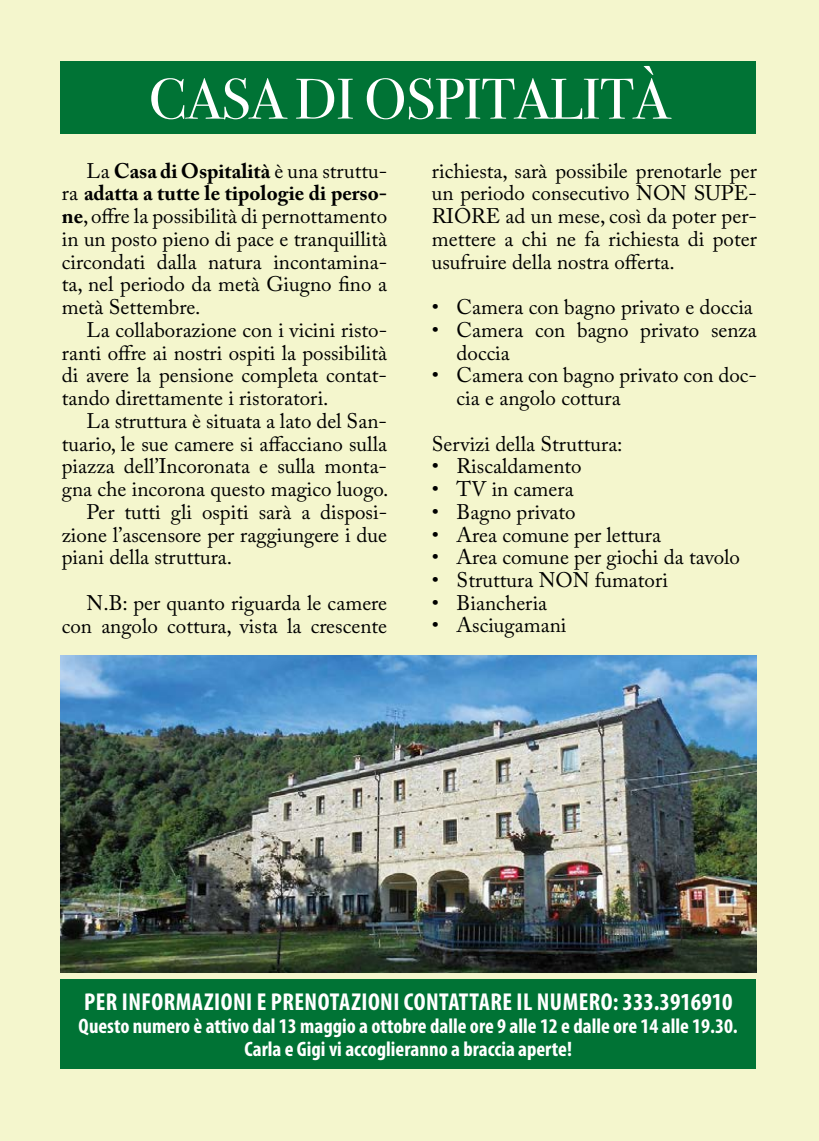
<style>
.page{position:relative;width:819px;height:1141px;background:#f4f6cd}
.page>*{position:absolute;margin:0;border:0;box-sizing:border-box;transform-origin:0 0}
.t1{font:57.4px "Bodoni Svty Two ITCTT";letter-spacing:-.01em;color:#fff}
.t2{font:700 condensed 24.5px "Myriad Pro";letter-spacing:.02em;color:#fff}
.t3{font:21px/22.8px "Adobe Caslon Pro";color:#000;text-align:justify}
.t4{font:700 condensed 21px/22.8px "Myriad Pro";color:#fff;text-align:center}
.s1{font-weight:700}
</style>
<div class="page">
<img style="left:61px;top:656px;width:695px;height:316px">
<div style="left:61px;top:980px;width:694px;height:89px;background:#007335"></div>
<div style="left:61px;top:62px;width:694px;height:72px;background:#007335"></div>
<h1 class="t1" style="left:149px;top:52px;width:521px">CASA DI OSPITALITÀ</h1>
<p class="t3" style="left:62px;top:159px;width:327px;text-indent:25px">La <span class="s1">Casa di Ospitalità</span> è una struttu&shy;ra <span class="s1">adatta a tutte le tipologie di perso&shy;ne</span>, offre la possibilità di pernottamento in un posto pieno di pace e tranquillità circondati dalla natura incontamina&shy;ta, nel periodo da metà Giugno fino a metà Settembre.</p>
<p class="t3" style="left:62px;top:318px;width:327px;text-indent:25px">La collaborazione con i vicini risto&shy;ranti offre ai nostri ospiti la possibilità di avere la pensione completa contat&shy;tando direttamente i ristoratori.</p>
<p class="t3" style="left:87px;top:409px;width:302px">La struttura è situata a lato del San-</p>
<p class="t3" style="left:62px;top:432px;width:327px">tuario, le sue camere si affacciano sulla</p>
<p class="t3" style="left:62px;top:455px;width:327px">piazza dell’Incoronata e sulla monta-</p>
<p class="t3" style="left:62px;top:477px;width:328px">gna che incorona questo magico luogo.</p>
<p class="t3" style="left:87px;top:500px;width:302px">Per tutti gli ospiti sarà a disposi-</p>
<p class="t3" style="left:62px;top:523px;width:327px">zione l’ascensore per raggiungere i due</p>
<p class="t3" style="left:62px;top:546px;width:172px">piani della struttura.</p>
<p class="t3" style="left:62px;top:591px;width:327px;text-align:right">N.B: per quanto riguarda le camere con angolo cottura, vista la crescente</p>
<p class="t3" style="left:432px;top:159px;width:326px">richiesta, sarà possibile prenotarle per un periodo consecutivo NON SUPE-RIORE ad un mese, così da poter per&shy;mettere a chi ne fa richiesta di poter usufruire della nostra offerta.</p>
<p class="t3" style="left:432px;top:295px;width:322px">• Camera con bagno privato e doccia</p>
<p class="t3" style="left:456px;top:318px;width:302px;text-indent:-25px">• Camera con bagno privato senza doccia</p>
<p class="t3" style="left:456px;top:364px;width:302px;text-indent:-25px">• Camera con bagno privato con doc&shy;cia e angolo cottura</p>
<p class="t3" style="left:432px;top:432px;width:192px">Servizi della Struttura:</p>
<p class="t3" style="left:432px;top:455px;width:151px">• Riscaldamento</p>
<p class="t3" style="left:432px;top:477px;width:143px">• TV in camera</p>
<p class="t3" style="left:432px;top:500px;width:145px">• Bagno privato</p>
<p class="t3" style="left:432px;top:523px;width:231px">• Area comune per lettura</p>
<p class="t3" style="left:432px;top:546px;width:310px">• Area comune per giochi da tavolo</p>
<p class="t3" style="left:432px;top:568px;width:238px">• Struttura NON fumatori</p>
<p class="t3" style="left:432px;top:591px;width:117px">• Biancheria</p>
<p class="t3" style="left:432px;top:614px;width:136px">• Asciugamani</p>
<p class="t2" style="left:84px;top:987px;width:650px">PER INFORMAZIONI E PRENOTAZIONI CONTATTARE IL NUMERO: 333.3916910</p>
<p class="t4" style="left:79px;top:1014px;width:660px">Questo numero è attivo dal 13 maggio a ottobre dalle ore 9 alle 12 e dalle ore 14 alle 19.30.<br>Carla e Gigi vi accoglieranno a braccia aperte!</p>
</div>
